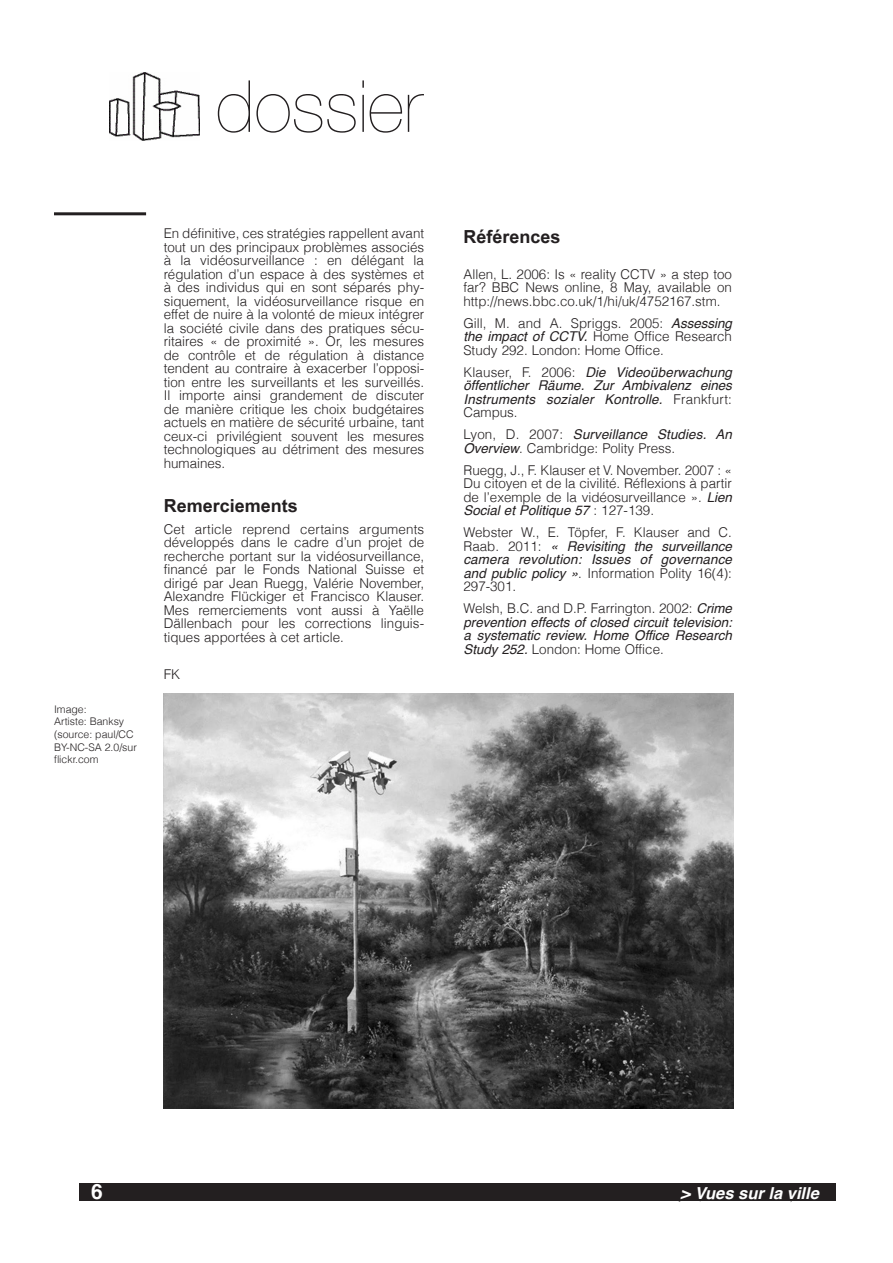
<style>
.page{position:relative;width:893px;height:1263px;background:#fff}
.page>*{position:absolute;margin:0;border:0;box-sizing:border-box;transform-origin:0 0}
.t1{font:200 72px "Helvetica Neue";color:#231f20}
.t2{font:700 21px "Helvetica";color:#fff}
.Normal_e{font:700 18px "Arial";color:#231f20}
.t3{font:italic 700 16.5px "Helvetica";color:#fff}
.Normal_e-2{font:300 13.5px/13.5px "Helvetica";color:#231f20;text-align:justify}
.Normal_e-3{font:italic 13.5px/13.5px "Helvetica";color:#231f20;text-align:justify}
.t4{font:300 10.5px/12.6px "Helvetica";color:#231f20}
.s1{font-weight:400;font-style:italic}
.s2{font-weight:300;font-style:normal}
</style>
<div class="page">
<img style="left:109px;top:73px;width:91px;height:68px">
<div style="left:79px;top:1184px;width:757px;height:17px;background:#231f20"></div>
<svg style="left:677px;top:1183px;width:146px;height:20px"></svg>
<hr style="left:54px;top:212px;width:92px;height:3px;background:#231f20">
<img style="left:164px;top:693px;width:569px;height:415px">
<p class="t1" style="left:216px;top:50px;width:208px">dossier</p>
<p class="t4" style="left:54px;top:702px;width:34px">Image:</p>
<p class="t4" style="left:54px;top:715px;width:84px">Artiste: Banksy (source: paul/CC<br>BY-NC-SA 2.0/sur flickr.com</p>
<p class="Normal_e-2" style="left:164px;top:226px;width:262px">En définitive, ces stratégies rappellent avant tout un des principaux problèmes associés à la vidéosurveillance : en délégant la régulation d’un espace à des systèmes et à des individus qui en sont séparés phy&shy;siquement, la vidéosurveillance risque en effet de nuire à la volonté de mieux intégrer la société civile dans des pratiques sécu&shy;ritaires « de proximité ». Or, les mesures de contrôle et de régulation à distance tendent au contraire à exacerber l’opposi&shy;tion entre les surveillants et les surveillés.<br>Il importe ainsi grandement de discuter de manière critique les choix budgétaires actuels en matière de sécurité urbaine, tant ceux-ci privilégient souvent les mesures technologiques au détriment des mesures humaines.</p>
<p class="Normal_e" style="left:164px;top:495px;width:136px">Remerciements</p>
<p class="Normal_e-2" style="left:164px;top:521px;width:262px">Cet article reprend certains arguments développés dans le cadre d’un projet de recherche portant sur la vidéosurveillance, financé par le Fonds National Suisse et dirigé par Jean Ruegg, Valérie November, Alexandre Flückiger et Francisco Klauser.<br>Mes remerciements vont aussi à Yaëlle Dällenbach pour les corrections linguis&shy;tiques apportées à cet article.</p>
<p class="Normal_e-2" style="left:164px;top:667px;width:18px">FK</p>
<p class="Normal_e" style="left:463px;top:226px;width:99px">Références</p>
<p class="Normal_e-2" style="left:463px;top:266px;width:270px">Allen, L. 2006: Is « reality CCTV » a step too far? BBC News online, 8 May, available on http://news.bbc.co.uk/1/hi/uk/4752167.stm.</p>
<p class="Normal_e-2" style="left:463px;top:315px;width:270px">Gill, M. and A. Spriggs. 2005: <span class="s1">Assessing the impact of CCTV.</span> Home Office Research Study 292. London: Home Office.</p>
<p class="Normal_e-3" style="left:463px;top:365px;width:270px"><span class="s2">Klauser, F. 2006:</span> Die Videoüberwachung öffentlicher Räume. Zur Ambivalenz eines Instruments sozialer Kontrolle. <span class="s2">Frankfurt:<br>Campus.</span></p>
<p class="Normal_e-2" style="left:463px;top:427px;width:270px">Lyon, D. 2007: <span class="s1">Surveillance Studies. An<br>Overview</span>. Cambridge: Polity Press.</p>
<p class="Normal_e-2" style="left:463px;top:462px;width:270px">Ruegg, J., F. Klauser et V. November. 2007 : « Du citoyen et de la civilité. Réflexions à partir de l’exemple de la vidéosurveillance ». <span class="s1">Lien Social et Politique 57</span> : 127-139.</p>
<p class="Normal_e-3" style="left:463px;top:526px;width:270px"><span class="s2">Webster W., E. Töpfer, F. Klauser and C.<br>Raab. 2011:</span> « Revisiting the surveillance camera revolution: Issues of governance and public policy »<span class="s2">. Information Polity 16(4):<br>297-301.</span></p>
<p class="Normal_e-3" style="left:463px;top:602px;width:270px"><span class="s2">Welsh, B.C. and D.P. Farrington. 2002:</span> Crime prevention effects of closed circuit television: a systematic review. Home Office Research Study 252. <span class="s2">London: Home Office.</span></p>
<p class="t2" style="left:91px;top:1175px;width:13px">6</p>
<p class="t3" style="left:681px;top:1180px;width:140px">&gt; Vues sur la ville</p>
</div>
